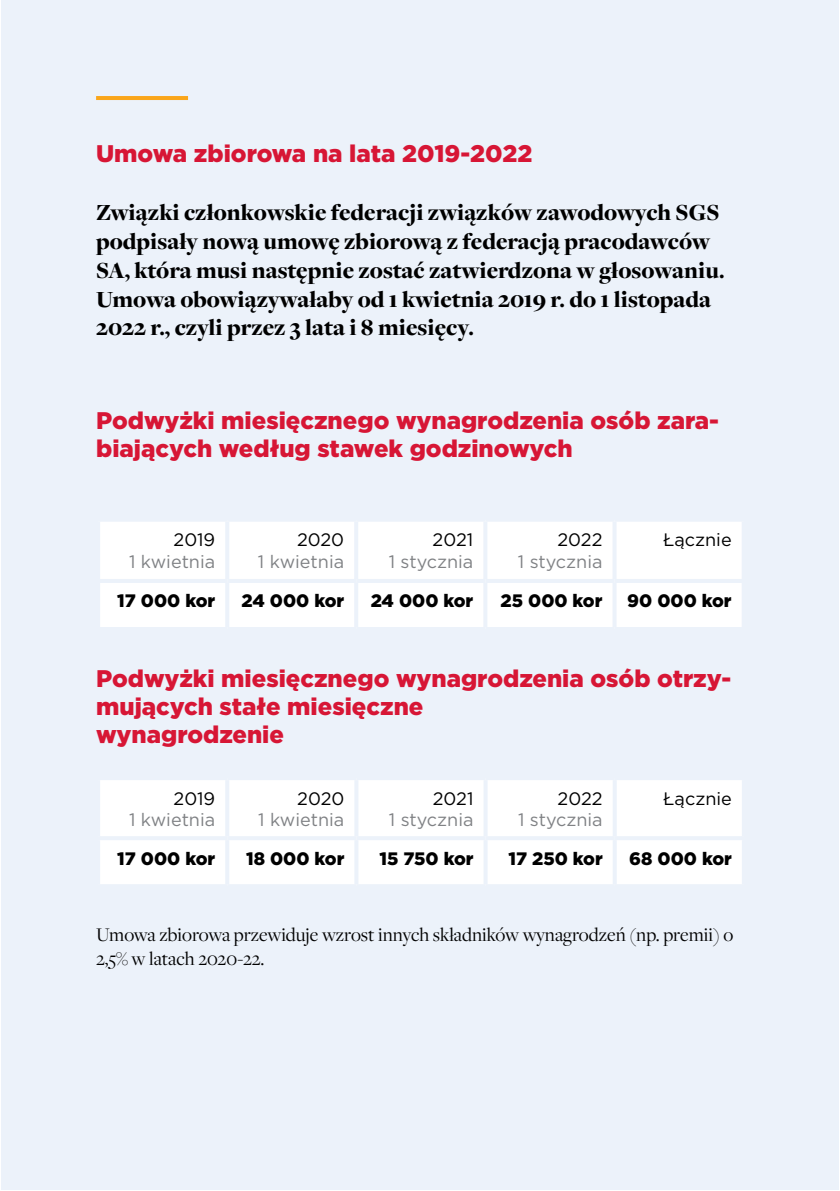
<style>
.page{position:relative;width:840px;height:1191px;background:#fff}
.page>*{position:absolute;margin:0;border:0;box-sizing:border-box;transform-origin:0 0}
.t1{font:900 24px/28.8px "Freight Disp Pro";color:#000}
.t2{font:900 24px/28px "Gotham";color:#d71635}
.t3{font:20px/24px "Freight Disp Pro";color:#000}
.t4{font:900 18px "Gotham";color:#000}
.t5{font:18px "Gotham";color:#808285}
.t6{font:18px "Gotham";color:#000}
</style>
<div class="page">
<div style="left:1px;top:0;width:837px;height:1190px;background:#ecf2fa"></div>
<hr style="left:96px;top:96px;width:92px;height:4px;background:#faa61a">
<div style="left:100px;top:522px;width:641px;height:105px;background:#fff"></div>
<hr style="left:225px;top:522px;width:4px;height:57px;background:#ecf2fa">
<hr style="left:354px;top:522px;width:4px;height:57px;background:#ecf2fa">
<hr style="left:483px;top:522px;width:4px;height:57px;background:#ecf2fa">
<hr style="left:612px;top:522px;width:4px;height:57px;background:#ecf2fa">
<svg style="left:741px;top:522px;width:1px;height:57px"></svg>
<hr style="left:96px;top:579px;width:131px;height:4px;background:#ecf2fa">
<hr style="left:227px;top:579px;width:129px;height:4px;background:#ecf2fa">
<hr style="left:356px;top:579px;width:129px;height:4px;background:#ecf2fa">
<hr style="left:485px;top:579px;width:129px;height:4px;background:#ecf2fa">
<hr style="left:614px;top:579px;width:131px;height:4px;background:#ecf2fa">
<hr style="left:225px;top:583px;width:4px;height:44px;background:#ecf2fa">
<hr style="left:354px;top:583px;width:4px;height:44px;background:#ecf2fa">
<hr style="left:483px;top:583px;width:4px;height:44px;background:#ecf2fa">
<hr style="left:612px;top:583px;width:4px;height:44px;background:#ecf2fa">
<svg style="left:741px;top:583px;width:1px;height:44px"></svg>
<div style="left:100px;top:780px;width:641px;height:104px;background:#fff"></div>
<hr style="left:225px;top:840px;width:4px;height:44px;background:#ecf2fa">
<hr style="left:354px;top:840px;width:4px;height:44px;background:#ecf2fa">
<hr style="left:483px;top:840px;width:4px;height:44px;background:#ecf2fa">
<svg style="left:612px;top:840px;width:4px;height:44px"></svg>
<svg style="left:741px;top:840px;width:1px;height:44px"></svg>
<hr style="left:225px;top:780px;width:4px;height:56px;background:#ecf2fa">
<hr style="left:354px;top:780px;width:4px;height:56px;background:#ecf2fa">
<hr style="left:483px;top:780px;width:4px;height:56px;background:#ecf2fa">
<svg style="left:612px;top:780px;width:4px;height:56px"></svg>
<svg style="left:741px;top:780px;width:1px;height:56px"></svg>
<hr style="left:96px;top:836px;width:131px;height:4px;background:#ecf2fa">
<hr style="left:227px;top:836px;width:129px;height:4px;background:#ecf2fa">
<hr style="left:356px;top:836px;width:129px;height:4px;background:#ecf2fa">
<hr style="left:485px;top:836px;width:129px;height:4px;background:#ecf2fa">
<hr style="left:614px;top:836px;width:131px;height:4px;background:#ecf2fa">
<p class="t2" style="left:96px;top:140px;width:437px">Umowa zbiorowa na lata 2019-2022</p>
<p class="t1" style="left:96px;top:198px;width:629px">Związki członkowskie federacji związków zawodowych SGS podpisały nową umowę zbiorową z federacją pracodawców SA, która musi następnie zostać zatwierdzona w głosowaniu.<br>Umowa obowiązywałaby od 1 kwietnia 2019 r. do 1 listopada 2022 r., czyli przez 3 lata i 8 miesięcy.</p>
<p class="t2" style="left:96px;top:406px;width:624px">Podwyżki miesięcznego wynagrodzenia osób zara&shy;biających według stawek godzinowych</p>
<p class="t6" style="left:173px;top:528px;width:43px">2019</p>
<p class="t5" style="left:129px;top:550px;width:88px">1 kwietnia</p>
<p class="t6" style="left:297px;top:528px;width:49px">2020</p>
<p class="t5" style="left:258px;top:550px;width:88px">1 kwietnia</p>
<p class="t6" style="left:432px;top:528px;width:42px">2021</p>
<p class="t5" style="left:388px;top:550px;width:86px">1 stycznia</p>
<p class="t6" style="left:557px;top:528px;width:47px">2022</p>
<p class="t5" style="left:517px;top:550px;width:86px">1 stycznia</p>
<p class="t6" style="left:662px;top:528px;width:70px">Łącznie</p>
<p class="t4" style="left:117px;top:588px;width:99px">17 000 kor</p>
<p class="t4" style="left:241px;top:588px;width:104px">24 000 kor</p>
<p class="t4" style="left:370px;top:588px;width:104px">24 000 kor</p>
<p class="t4" style="left:500px;top:588px;width:103px">25 000 kor</p>
<p class="t4" style="left:627px;top:588px;width:106px">90 000 kor</p>
<p class="t2" style="left:96px;top:664px;width:636px">Podwyżki miesięcznego wynagrodzenia osób otrzy&shy;mujących stałe miesięczne<br>wynagrodzenie</p>
<p class="t6" style="left:173px;top:786px;width:43px">2019</p>
<p class="t5" style="left:129px;top:808px;width:88px">1 kwietnia</p>
<p class="t6" style="left:297px;top:786px;width:49px">2020</p>
<p class="t5" style="left:258px;top:808px;width:88px">1 kwietnia</p>
<p class="t6" style="left:432px;top:786px;width:42px">2021</p>
<p class="t5" style="left:389px;top:808px;width:86px">1 stycznia</p>
<p class="t6" style="left:557px;top:786px;width:47px">2022</p>
<p class="t5" style="left:518px;top:808px;width:86px">1 stycznia</p>
<p class="t6" style="left:662px;top:786px;width:70px">Łącznie</p>
<p class="t4" style="left:117px;top:845px;width:99px">17 000 kor</p>
<p class="t4" style="left:246px;top:845px;width:100px">18 000 kor</p>
<p class="t4" style="left:379px;top:845px;width:95px">15 750 kor</p>
<p class="t4" style="left:508px;top:845px;width:96px">17 250 kor</p>
<p class="t4" style="left:629px;top:845px;width:104px">68 000 kor</p>
<p class="t3" style="left:96px;top:922px;width:638px">Umowa zbiorowa przewiduje wzrost innych składników wynagrodzeń (np. premii) o<br>2,5% w latach 2020-22.</p>
</div>
